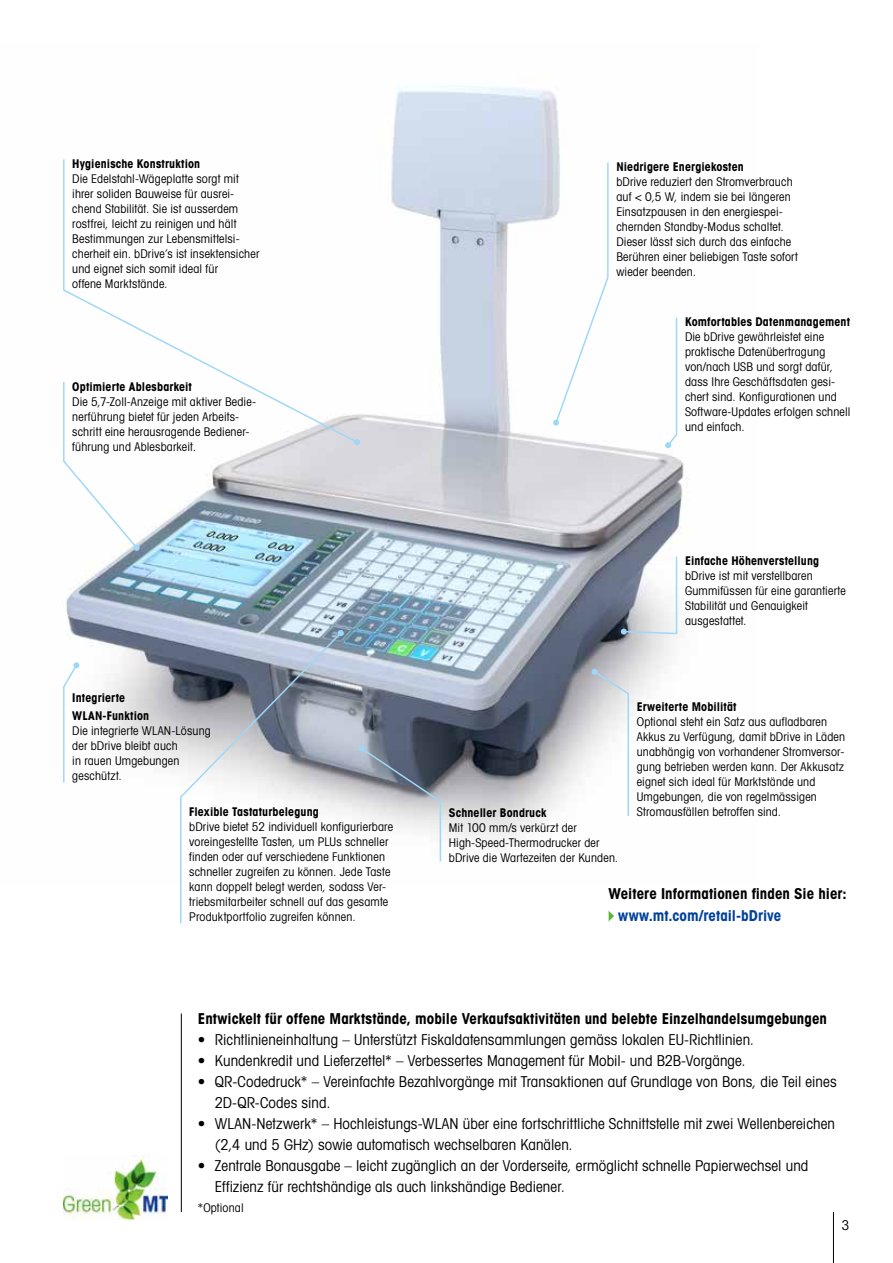
<style>
.page{position:relative;width:893px;height:1263px;background:#fff}
.page>*{position:absolute;margin:0;border:0;box-sizing:border-box;transform-origin:0 0}
.t1{font:15px/21px "Avant Gardefor MT Bk";letter-spacing:.005em;color:#000}
.t2{font:15px "Avant Gardefor MT Bd";color:#000}
.t3{font:15px "Avant Gardefor MT Bd";letter-spacing:.005em;color:#004199}
.t4{font:13.5px "Avant Gardefor MT Bk";color:#000}
.t5{font:12px/15px "Avant Gardefor MT Bk";letter-spacing:.015em;color:#000}
.t6{font:12px/18px "Avant Gardefor MT Bd";letter-spacing:.01em;color:#000}
</style>
<div class="page">
<hr style="left:833px;top:1212px;width:1px;height:51px;background:#000">
<img style="left:66px;top:85px;width:622px;height:756px">
<img style="left:64px;top:1156px;width:104px;height:64px">
<hr style="left:181px;top:1013px;width:1px;height:199px;background:#000">
<svg style="left:63px;top:158px;width:296px;height:286px"></svg>
<svg style="left:354px;top:439px;width:6px;height:6px"></svg>
<svg style="left:63px;top:380px;width:77px;height:171px"></svg>
<svg style="left:553px;top:161px;width:56px;height:265px"></svg>
<svg style="left:665px;top:316px;width:13px;height:132px"></svg>
<svg style="left:609px;top:911px;width:5px;height:10px"></svg>
<svg style="left:621px;top:555px;width:57px;height:80px"></svg>
<svg style="left:63px;top:662px;width:16px;height:122px"></svg>
<svg style="left:179px;top:631px;width:164px;height:293px"></svg>
<svg style="left:338px;top:630px;width:6px;height:6px"></svg>
<svg style="left:359px;top:746px;width:83px;height:116px"></svg>
<svg style="left:592px;top:669px;width:38px;height:148px"></svg>
<p class="t6" style="left:72px;top:155px;width:129px">Hygienische Konstruktion</p>
<p class="t5" style="left:72px;top:171px;width:189px">Die Edelstahl-Wägeplatte sorgt mit ihrer soliden Bauweise für ausrei&shy;chend Stabilität. Sie ist ausserdem rostfrei, leicht zu reinigen und hält Bestimmungen zur Lebensmittelsi&shy;cherheit ein. bDrive’s ist insektensicher und eignet sich somit ideal für<br>offene Marktstände.</p>
<p class="t6" style="left:72px;top:377px;width:121px">Optimierte Ablesbarkeit</p>
<p class="t5" style="left:72px;top:393px;width:185px">Die 5,7-Zoll-Anzeige mit aktiver Bedie&shy;nerführung bietet für jeden Arbeits&shy;schritt eine herausragende Bediener&shy;führung und Ablesbarkeit.</p>
<p class="t6" style="left:72px;top:689px;width:78px">Integrierte<br>WLAN-Funktion</p>
<p class="t5" style="left:72px;top:723px;width:140px">Die integrierte WLAN-Lösung der bDrive bleibt auch<br>in rauen Umgebungen geschützt.</p>
<p class="t6" style="left:189px;top:802px;width:131px">Flexible Tastaturbelegung</p>
<p class="t5" style="left:189px;top:818px;width:205px">bDrive bietet 52 individuell konfigurierbare voreingestellte Tasten, um PLUs schneller finden oder auf verschiedene Funktionen schneller zugreifen zu können. Jede Taste kann doppelt belegt werden, sodass Ver&shy;triebsmitarbeiter schnell auf das gesamte Produktportfolio zugreifen können.</p>
<p class="t6" style="left:616px;top:157px;width:129px">Niedrigere Energiekosten</p>
<p class="t5" style="left:616px;top:173px;width:183px">bDrive reduziert den Stromverbrauch auf &lt; 0,5 W, indem sie bei längeren Einsatzpausen in den energiespei&shy;chernden Standby-Modus schaltet.<br>Dieser lässt sich durch das einfache Berühren einer beliebigen Taste sofort wieder beenden.</p>
<p class="t6" style="left:685px;top:312px;width:167px">Komfortables Datenmanagement</p>
<p class="t5" style="left:685px;top:329px;width:167px">Die bDrive gewährleistet eine praktische Datenübertragung von/nach USB und sorgt dafür, dass Ihre Geschäftsdaten gesi&shy;chert sind. Konfigurationen und<br>Software-Updates erfolgen schnell und einfach.</p>
<p class="t6" style="left:685px;top:552px;width:136px">Einfache Höhenverstellung</p>
<p class="t5" style="left:685px;top:568px;width:162px">bDrive ist mit verstellbaren<br>Gummifüssen für eine garantierte<br>Stabilität und Genauigkeit ausgestattet.</p>
<p class="t6" style="left:449px;top:803px;width:99px">Schneller Bondruck</p>
<p class="t5" style="left:449px;top:820px;width:171px">Mit 100 mm/s verkürzt der<br>High-Speed-Thermodrucker der bDrive die Wartezeiten der Kunden.</p>
<p class="t6" style="left:637px;top:697px;width:101px">Erweiterte Mobilität</p>
<p class="t5" style="left:637px;top:714px;width:210px">Optional steht ein Satz aus aufladbaren Akkus zu Verfügung, damit bDrive in Läden unabhängig von vorhandener Stromversor&shy;gung betrieben werden kann. Der Akkusatz eignet sich ideal für Marktstände und Umgebungen, die von regelmässigen Stromausfällen betroffen sind.</p>
<p class="t2" style="left:609px;top:884px;width:240px">Weitere Informationen finden Sie hier:</p>
<p class="t3" style="left:618px;top:906px;width:165px">www.mt.com/retail-bDrive</p>
<p class="t2" style="left:198px;top:1009px;width:631px">Entwickelt für offene Marktstände, mobile Verkaufsaktivitäten und belebte Einzelhandelsumgebungen</p>
<p class="t1" style="left:198px;top:1029px;width:558px">• Richtlinieneinhaltung – Unterstützt Fiskaldatensammlungen gemäss lokalen EU-Richtlinien.</p>
<p class="t1" style="left:198px;top:1050px;width:549px">• Kundenkredit und Lieferzettel* – Verbessertes Management für Mobil- und B2B-Vorgänge.</p>
<p class="t1" style="left:215px;top:1071px;width:623px;text-indent:-17px">• QR-Codedruck* – Vereinfachte Bezahlvorgänge mit Transaktionen auf Grundlage von Bons, die Teil eines<br>2D-QR-Codes sind.</p>
<p class="t1" style="left:215px;top:1113px;width:622px;text-indent:-17px">• WLAN-Netzwerk* – Hochleistungs-WLAN über eine fortschrittliche Schnittstelle mit zwei Wellenbereichen (2,4 und 5 GHz) sowie automatisch wechselbaren Kanälen.</p>
<p class="t1" style="left:215px;top:1155px;width:595px;text-indent:-17px">• Zentrale Bonausgabe – leicht zugänglich an der Vorderseite, ermöglicht schnelle Papierwechsel und<br>Effizienz für rechtshändige als auch linkshändige Bediener.</p>
<p class="t5" style="left:198px;top:1199px;width:47px">*Optional</p>
<p class="t4" style="left:842px;top:1217px;width:9px">3</p>
</div>
